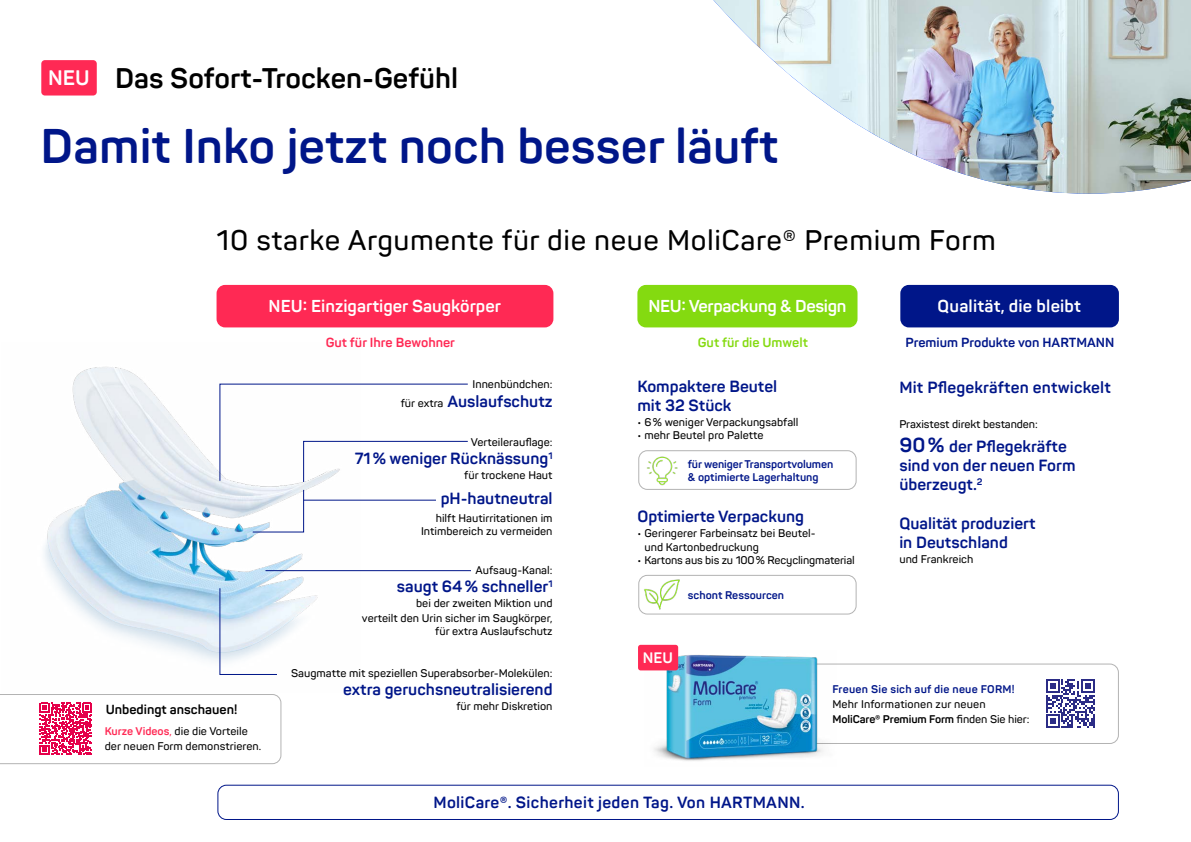
<style>
.page{position:relative;width:1191px;height:842px;background:#fff}
.page>*{position:absolute;margin:0;border:0;box-sizing:border-box;transform-origin:0 0}
.t1{font:700 48px "Panton";color:#001689}
.t2{font:600 28px "Panton";letter-spacing:.02em;color:#000}
.t3{font:700 28px "Panton";color:#000}
.t4{font:700 20.7px "Panton";color:#fff}
.t5{font:700 17px "Panton";color:#fff}
.t6{font:700 17px "Panton";letter-spacing:-.02em;color:#fff}
.t7{font:700 16px/19.2px "Panton";color:#001689}
.t8{font:700 16px "Panton";letter-spacing:.02em;color:#001689}
.t9{font:700 15px "Panton";color:#fff}
.t10{font:700 13px "Panton";color:#001689}
.t11{font:700 13px "Panton";color:#000}
.t12{font:700 13px "Panton";color:#ff2954}
.t13{font:700 13px "Panton";color:#84da10}
.t14{font:600 11px/15px "Panton";color:#000}
.t15{font:700 11px "Panton";color:#001689}
.t16{font:700 11px "Panton";letter-spacing:.02em;color:#001689}
.s1{font-weight:700;color:#ff2954}
.s2{color:#ff2954}
.s3{font-weight:600;font-size:11px;color:#000}
.s4{font-size:20px}
.s5{font-weight:700}
</style>
<div class="page">
<img style="left:713px;top:0;width:478px;height:194px">
<img style="left:44px;top:367px;width:316px;height:295px">
<div style="left:804px;top:663px;width:315px;height:81px;border:1px solid #b3b3b3;border-radius:9px"></div>
<div style="left:216px;top:285px;width:337px;height:42px;background:#ff2954;border-radius:9px"></div>
<div style="left:637px;top:285px;width:220px;height:42px;background:#84da10;border-radius:9px"></div>
<div style="left:217px;top:785px;width:902px;height:35px;border:1px solid #001689;border-radius:9px"></div>
<div style="left:638px;top:450px;width:218px;height:40px;border:1px solid #b3b3b3;border-radius:9px"></div>
<img style="left:643px;top:456px;width:38px;height:34px">
<div style="left:638px;top:575px;width:218px;height:39px;border:1px solid #b3b3b3;border-radius:9px"></div>
<img style="left:644px;top:579px;width:35px;height:31px">
<div style="left:41px;top:60px;width:56px;height:36px;background:#ff2954;border-radius:4px"></div>
<div style="left:900px;top:285px;width:219px;height:42px;background:#001689;border-radius:9px"></div>
<svg style="left:1046px;top:679px;width:48px;height:49px"></svg>
<svg style="left:0;top:694px;width:281px;height:70px"></svg>
<hr style="left:304px;top:500px;width:132px;height:1px;background:#001689">
<svg style="left:219px;top:588px;width:58px;height:87px"></svg>
<hr style="left:265px;top:570px;width:206px;height:1px;background:#001689">
<svg style="left:252px;top:489px;width:52px;height:43px"></svg>
<svg style="left:219px;top:384px;width:249px;height:98px"></svg>
<img style="left:644px;top:650px;width:192px;height:111px">
<div style="left:638px;top:645px;width:40px;height:25px;background:#ff2954;border-radius:3px"></div>
<p class="t4" style="left:48px;top:65px;width:43px">NEU</p>
<p class="t3" style="left:115px;top:61px;width:344px">Das Sofort-Trocken-Gefühl</p>
<p class="t1" style="left:41px;top:115px;width:739px">Damit Inko jetzt noch besser läuft</p>
<p class="t2" style="left:216px;top:222px;width:781px">10 starke Argumente für die neue MoliCare® Premium Form</p>
<p class="t5" style="left:269px;top:296px;width:234px">NEU: Einzigartiger Saugkörper</p>
<p class="t6" style="left:648px;top:296px;width:200px">NEU: Verpackung &amp; Design</p>
<p class="t5" style="left:937px;top:296px;width:145px">Qualität, die bleibt</p>
<p class="t11" style="left:106px;top:702px;width:133px">Unbedingt anschauen!</p>
<p class="t14" style="left:105px;top:723px;width:158px"><span class="s1">Kurze Videos</span><span class="s2">,</span> die die Vorteile der neuen Form demonstrieren.</p>
<p class="t12" style="left:326px;top:334px;width:131px">Gut für Ihre Bewohner</p>
<p class="t13" style="left:698px;top:334px;width:112px">Gut für die Umwelt</p>
<p class="t10" style="left:905px;top:334px;width:210px">Premium Produkte von HARTMANN</p>
<p class="t14" style="left:472px;top:377px;width:82px">Innenbündchen:</p>
<p class="t7" style="left:401px;top:392px;width:153px"><span class="s3">für extra</span> Auslaufschutz</p>
<p class="t14" style="left:471px;top:435px;width:83px">Verteilerauflage:</p>
<p class="t7" style="left:355px;top:449px;width:199px">71% weniger Rücknässung<sup>1</sup></p>
<p class="t14" style="left:464px;top:468px;width:90px">für trockene Haut</p>
<p class="t7" style="left:441px;top:489px;width:113px">pH-hautneutral</p>
<p class="t14" style="left:421px;top:511px;width:133px;line-height:13.2px;text-align:right">hilft Hautirritationen im<br>Intimbereich zu vermeiden</p>
<p class="t14" style="left:475px;top:562px;width:78px">Aufsaug-Kanal:</p>
<p class="t7" style="left:397px;top:577px;width:157px">saugt 64% schneller<sup>1</sup></p>
<p class="t14" style="left:362px;top:595px;width:192px;text-align:right">bei der zweiten Miktion und<br>verteilt den Urin sicher im Saugkörper,</p>
<p class="t14" style="left:435px;top:624px;width:119px">für extra Auslaufschutz</p>
<p class="t14" style="left:291px;top:666px;width:263px">Saugmatte mit speziellen Superabsorber-Molekülen:</p>
<p class="t7" style="left:343px;top:680px;width:211px">extra geruchsneutralisierend</p>
<p class="t14" style="left:456px;top:699px;width:98px">für mehr Diskretion</p>
<p class="t7" style="left:637px;top:376px;width:141px">Kompaktere Beutel mit 32 Stück</p>
<p class="t14" style="left:637px;top:414px;width:163px">• 6% weniger Verpackungsabfall</p>
<p class="t14" style="left:637px;top:428px;width:128px">• mehr Beutel pro Palette</p>
<p class="t15" style="left:688px;top:457px;width:147px">für weniger Transportvolumen</p>
<p class="t15" style="left:688px;top:470px;width:132px">&amp; optimierte Lagerhaltung</p>
<p class="t7" style="left:637px;top:507px;width:168px">Optimierte Verpackung</p>
<p class="t14" style="left:644px;top:527px;width:173px;line-height:13.2px;text-indent:-7px">• Geringerer Farbeinsatz bei Beutel&shy;und Kartonbedruckung</p>
<p class="t14" style="left:637px;top:552px;width:219px">• Kartons aus bis zu 100% Recyclingmaterial</p>
<p class="t15" style="left:688px;top:588px;width:98px">schont Ressourcen</p>
<p class="t9" style="left:643px;top:648px;width:32px">NEU</p>
<p class="t7" style="left:899px;top:378px;width:213px">Mit Pflegekräften entwickelt</p>
<p class="t14" style="left:899px;top:416px;width:140px">Praxistest direkt bestanden:</p>
<p class="t7" style="left:899px;top:436px;width:178px"><span class="s4">90%</span> der Pflegekräfte sind von der neuen Form überzeugt.<sup>2</sup></p>
<p class="t7" style="left:899px;top:514px;width:138px">Qualität produziert in Deutschland</p>
<p class="t14" style="left:899px;top:552px;width:76px">und Frankreich</p>
<p class="t16" style="left:832px;top:682px;width:184px">Freuen Sie sich auf die neue FORM!</p>
<p class="t14" style="left:832px;top:697px;width:198px">Mehr Informationen zur neuen<br><span class="s5">MoliCare® Premium Form</span> finden Sie hier:</p>
<p class="t8" style="left:433px;top:792px;width:372px">MoliCare®. Sicherheit jeden Tag. Von HARTMANN.</p>
</div>
